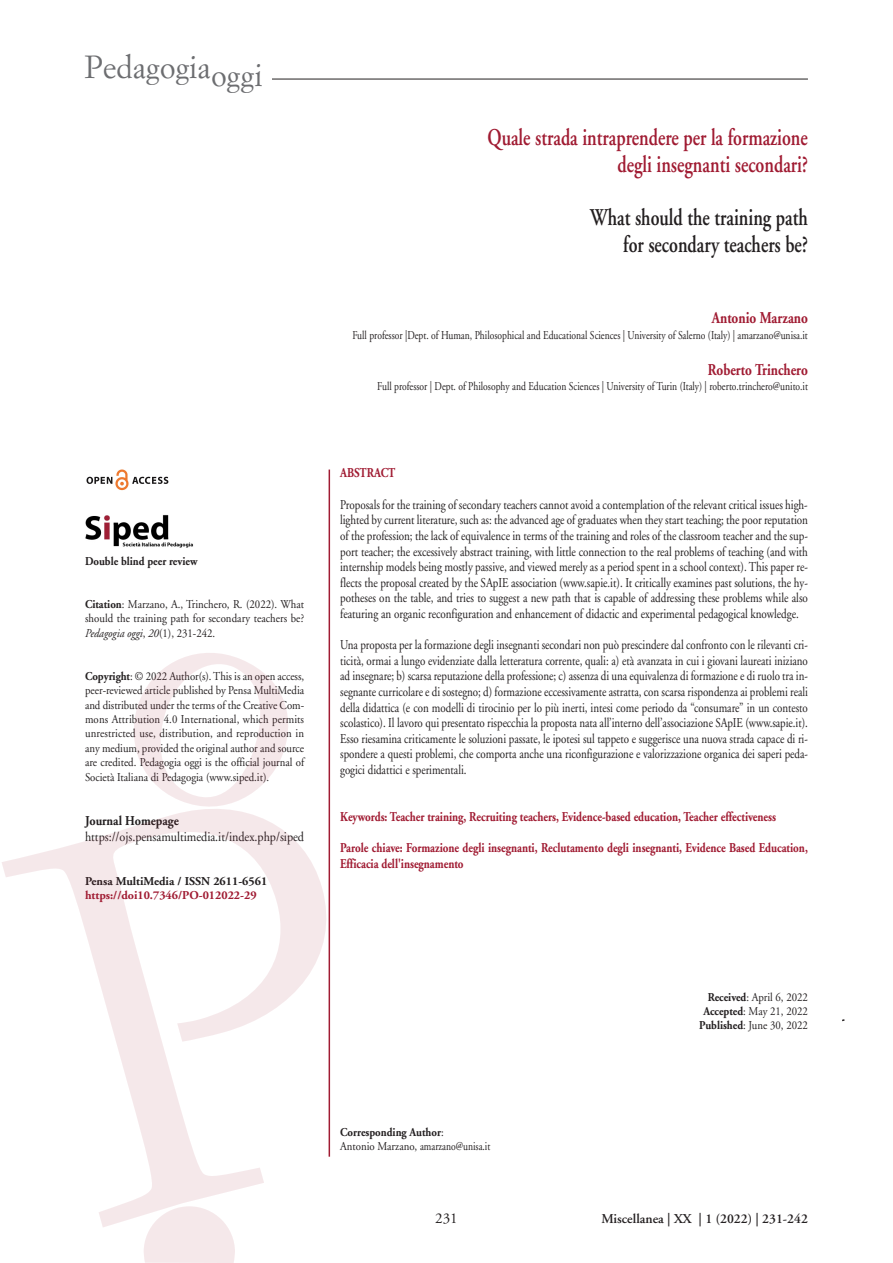
<style>
.page{position:relative;width:893px;height:1263px;background:#fff}
.page>*{position:absolute;margin:0;border:0;box-sizing:border-box;transform-origin:0 0}
.t1{font:31.5px "Simoncini Garamond";color:#6c6d70;scale:.94 1}
.t2{font:600 24px/26.8px "Adobe Garamond";color:#a01b32;text-align:right;scale:.75 1}
.t3{font:600 24px/26.8px "Adobe Garamond";color:#231f20;text-align:right;scale:.75 1}
.t4{font:700 16.5px "Adobe Garamond";color:#a01b32;scale:.8 1}
.t5{font:15px "Adobe Garamond";color:#231f20}
.t6{font:13.5px/15.6px "Adobe Garamond";letter-spacing:-.005em;color:#231f20;text-align:justify;scale:.81 1}
.t7{font:13.5px/15.6px "Adobe Garamond";letter-spacing:-.005em;color:#231f20;text-align:justify;scale:.82 1}
.t8{font:700 13.5px/15.6px "Adobe Garamond";color:#a01b32;scale:.82 1}
.t9{font:13.5px "Adobe Garamond";letter-spacing:-.005em;color:#231f20;scale:.9 1}
.t10{font:600 13.5px "Adobe Garamond";color:#231f20}
.t11{font:700 13.5px "Adobe Garamond";color:#231f20;scale:.9 1}
.t12{font:12px/14.4px "Adobe Garamond";color:#231f20;text-align:justify;scale:.9 1}
.t13{font:12px "Adobe Garamond";color:#231f20;scale:.8 1}
.t14{font:700 12px "Adobe Garamond";color:#a01b32}
.t15{font:700 12px "Adobe Garamond";color:#231f20}
.t16{font:700 12px "Adobe Garamond";color:#231f20;scale:.9 1}
.s1{font-weight:700}
.s2{font-style:italic}
</style>
<div class="page">
<img style="left:86px;top:470px;width:82px;height:21px">
<hr style="left:271px;top:79px;width:537px;height:1px;background:#231f20">
<img style="left:85px;top:514px;width:109px;height:34px">
<hr style="left:329px;top:470px;width:1px;height:687px;background:#a01b32">
<svg style="left:2px;top:795px;width:329px;height:432px"></svg>
<svg style="left:126px;top:653px;width:170px;height:166px"></svg>
<svg style="left:144px;top:1206px;width:91px;height:57px"></svg>
<h1 class="t1" style="left:85px;top:54px;width:190px">Pedagogiaoggi</h1>
<p class="t16" style="left:85px;top:556px;width:126px">Double blind peer review</p>
<p class="t12" style="left:85px;top:598px;width:245px"><span class="s1">Citation</span>: Marzano, A., Trinchero, R. (2022). What should the training path for secondary teachers be?<br><span class="s2">Pedagogia oggi</span>, <span class="s2">20</span>(1), 231-242.</p>
<p class="t12" style="left:85px;top:670px;width:245px"><span class="s1">Copyright</span>: © 2022 Author(s). This is an open access, peer-reviewed article published by Pensa MultiMedia and distributed under the terms of the Creative Com&shy;mons Attribution 4.0 International, which permits unrestricted use, distribution, and reproduction in any medium, provided the original author and source are credited. Pedagogia oggi is the official journal of Società Italiana di Pedagogia (www.siped.it).</p>
<p class="t11" style="left:85px;top:815px;width:106px">Journal Homepage</p>
<p class="t9" style="left:85px;top:831px;width:245px">https://ojs.pensamultimedia.it/index.php/siped</p>
<p class="t15" style="left:85px;top:876px;width:184px">Pensa MultiMedia / ISSN 2611-6561</p>
<p class="t14" style="left:85px;top:891px;width:173px">https://doi10.7346/PO-012022-29</p>
<h2 class="t2" style="left:487px;top:126px;width:429px">Quale strada intraprendere per la formazione degli insegnanti secondari?</h2>
<h2 class="t3" style="left:590px;top:207px;width:292px">What should the training path for secondary teachers be?</h2>
<p class="t4" style="left:712px;top:311px;width:122px">Antonio Marzano</p>
<p class="t13" style="left:352px;top:330px;width:571px">Full professor |Dept. of Human, Philosophical and Educational Sciences | University of Salerno (Italy) | amarzano@unisa.it</p>
<p class="t4" style="left:708px;top:363px;width:126px">Roberto Trinchero</p>
<p class="t13" style="left:377px;top:381px;width:540px">Full professor | Dept. of Philosophy and Education Sciences | University of Turin (Italy) | roberto.trinchero@unito.it</p>
<p class="t8" style="left:340px;top:467px;width:69px">ABSTRACT</p>
<p class="t7" style="left:340px;top:498px;width:572px">Proposals for the training of secondary teachers cannot avoid a contemplation of the relevant critical issues high&shy;lighted by current literature, such as: the advanced age of graduates when they start teaching; the poor reputation of the profession; the lack of equivalence in terms of the training and roles of the classroom teacher and the sup&shy;port teacher; the excessively abstract training, with little connection to the real problems of teaching (and with internship models being mostly passive, and viewed merely as a period spent in a school context). This paper re&shy;flects the proposal created by the SApIE association (www.sapie.it). It critically examines past solutions, the hy&shy;potheses on the table, and tries to suggest a new path that is capable of addressing these problems while also featuring an organic reconfiguration and enhancement of didactic and experimental pedagogical knowledge.</p>
<p class="t6" style="left:340px;top:638px;width:579px">Una proposta per la formazione degli insegnanti secondari non può prescindere dal confronto con le rilevanti cri&shy;ticità, ormai a lungo evidenziate dalla letteratura corrente, quali: a) età avanzata in cui i giovani laureati iniziano ad insegnare; b) scarsa reputazione della professione; c) assenza di una equivalenza di formazione e di ruolo tra in&shy;segnante curricolare e di sostegno; d) formazione eccessivamente astratta, con scarsa rispondenza ai problemi reali della didattica (e con modelli di tirocinio per lo più inerti, intesi come periodo da “consumare” in un contesto scolastico). Il lavoro qui presentato rispecchia la proposta nata all’interno dell’associazione SApIE (www.sapie.it).<br>Esso riesamina criticamente le soluzioni passate, le ipotesi sul tappeto e suggerisce una nuova strada capace di ri&shy;spondere a questi problemi, che comporta anche una riconfigurazione e valorizzazione organica dei saperi peda&shy;gogici didattici e sperimentali.</p>
<p class="t8" style="left:340px;top:810px;width:533px">Keywords: Teacher training, Recruiting teachers, Evidence-based education, Teacher effectiveness</p>
<p class="t8" style="left:340px;top:841px;width:572px">Parole chiave: Formazione degli insegnanti, Reclutamento degli insegnanti, Evidence Based Education,<br>Efficacia dell'insegnamento</p>
<p class="t12" style="left:699px;top:991px;width:122px;text-align:right"><span class="s1">Received</span>: April 6, 2022<br><span class="s1">Accepted</span>: May 21, 2022<br><span class="s1">Published</span>: June 30, 2022</p>
<p class="t12" style="left:340px;top:1126px;width:168px"><span class="s1">Corresponding Author</span>:<br>Antonio Marzano, amarzano@unisa.it</p>
<p class="t5" style="left:435px;top:1212px;width:24px">231</p>
<p class="t10" style="left:601px;top:1213px;width:208px">Miscellanea | XX | 1 (2022) | 231-242</p>
</div>
